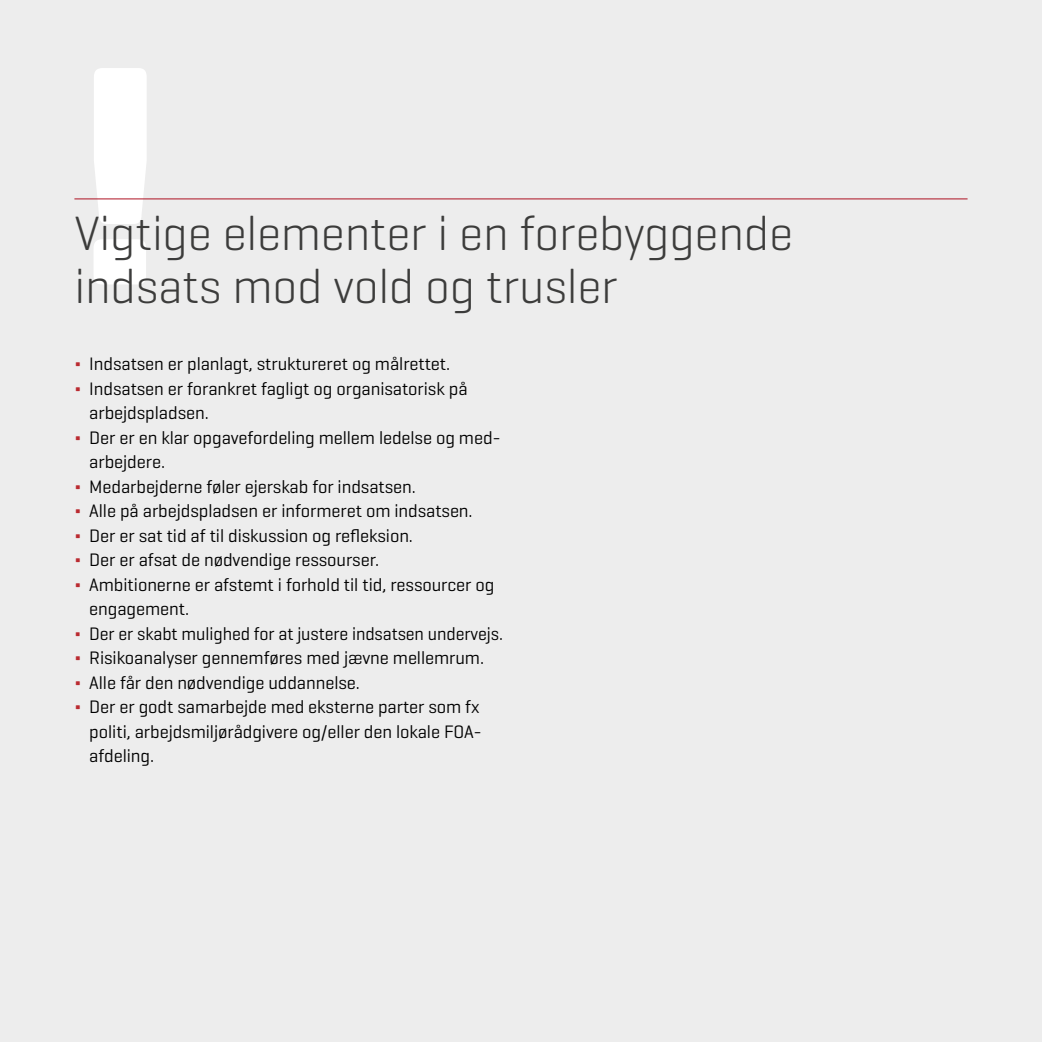
<style>
.page{position:relative;width:1042px;height:1042px;background:#ededed}
.page>*{position:absolute;margin:0;border:0;box-sizing:border-box;transform-origin:0 0}
.t1{font:700 318.32px "Geogrotesque";color:#fff}
.t2{font:300 49px/52.5px "Geogrotesque";letter-spacing:-.005em;color:#3c3c3b}
.t3{font:18.38px "Geogrotesque";letter-spacing:-.005em;color:#000}
.s1{color:#ba2a30}
</style>
<div class="page">
<hr style="left:74px;top:198px;width:893px;height:1px;background:#ae1122">
<h1 class="t1" style="left:74px;top:-22px;width:93px">!</h1>
<h2 class="t2" style="left:74px;top:206px;width:720px">Vigtige elementer i en forebyggende indsats mod vold og trusler</h2>
<p class="t3" style="left:74px;top:352px;width:377px"><span class="s1">∆</span> Indsatsen er planlagt, struktureret og målrettet.</p>
<p class="t3" style="left:74px;top:377px;width:392px"><span class="s1">∆</span> Indsatsen er forankret fagligt og organisatorisk på</p>
<p class="t3" style="left:89px;top:401px;width:121px">arbejdspladsen.</p>
<p class="t3" style="left:74px;top:426px;width:428px"><span class="s1">∆</span> Der er en klar opgavefordeling mellem ledelse og med-</p>
<p class="t3" style="left:89px;top:450px;width:77px">arbejdere.</p>
<p class="t3" style="left:74px;top:475px;width:343px"><span class="s1">∆</span> Medarbejderne føler ejerskab for indsatsen.</p>
<p class="t3" style="left:74px;top:499px;width:400px"><span class="s1">∆</span> Alle på arbejdspladsen er informeret om indsatsen.</p>
<p class="t3" style="left:74px;top:524px;width:340px"><span class="s1">∆</span> Der er sat tid af til diskussion og refleksion.</p>
<p class="t3" style="left:74px;top:548px;width:306px"><span class="s1">∆</span> Der er afsat de nødvendige ressourser.</p>
<p class="t3" style="left:74px;top:573px;width:421px"><span class="s1">∆</span> Ambitionerne er afstemt i forhold til tid, ressourcer og</p>
<p class="t3" style="left:89px;top:597px;width:101px">engagement.</p>
<p class="t3" style="left:74px;top:622px;width:430px"><span class="s1">∆</span> Der er skabt mulighed for at justere indsatsen undervejs.</p>
<p class="t3" style="left:74px;top:646px;width:411px"><span class="s1">∆</span> Risikoanalyser gennemføres med jævne mellemrum.</p>
<p class="t3" style="left:74px;top:671px;width:287px"><span class="s1">∆</span> Alle får den nødvendige uddannelse.</p>
<p class="t3" style="left:74px;top:695px;width:407px"><span class="s1">∆</span> Der er godt samarbejde med eksterne parter som fx</p>
<p class="t3" style="left:89px;top:720px;width:394px">politi, arbejdsmiljørådgivere og/eller den lokale FOA-</p>
<p class="t3" style="left:89px;top:744px;width:66px">afdeling.</p>
</div>
